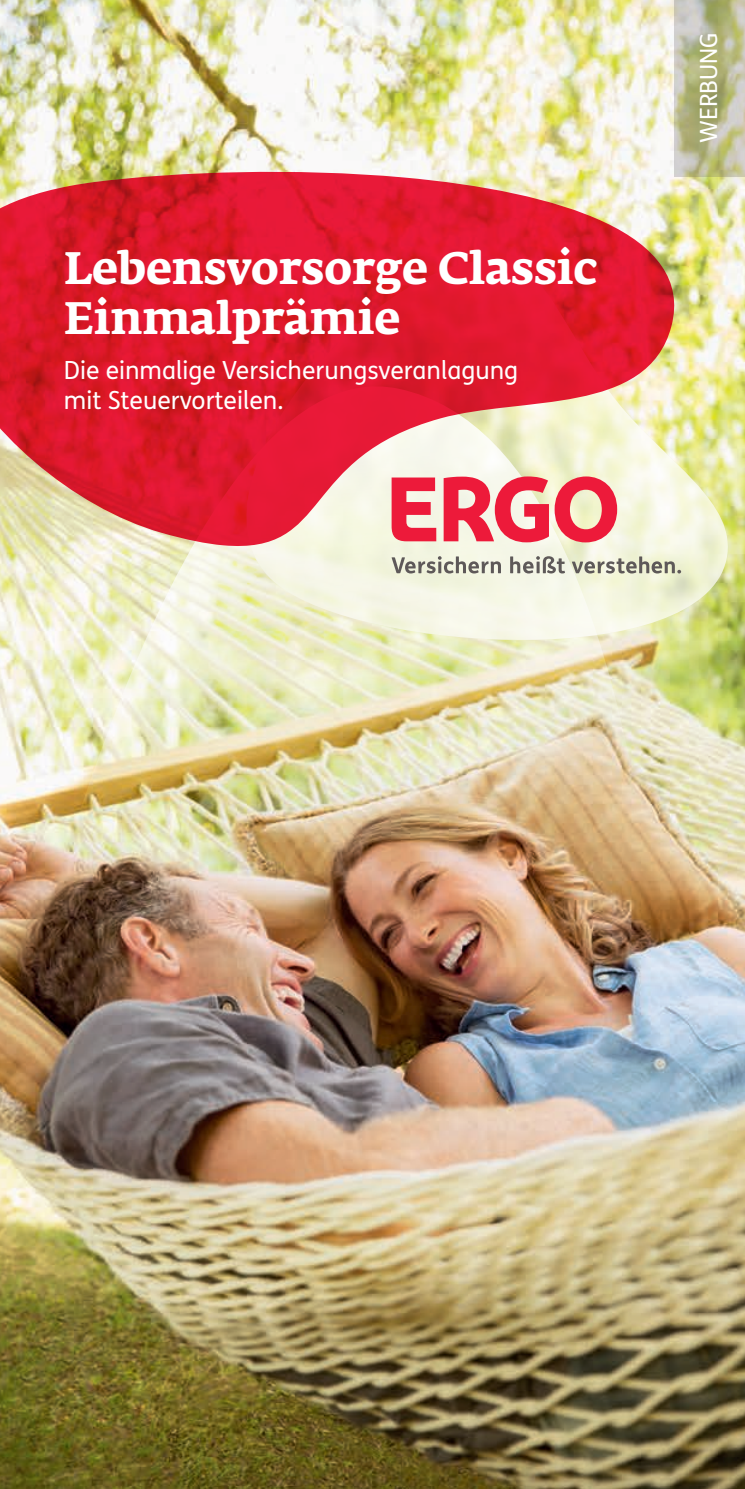
<style>
.page{position:relative;width:745px;height:1489px;background:#fff}
.page>*{position:absolute;margin:0;border:0;box-sizing:border-box;transform-origin:0 0}
.t1{font:700 45px/50px "Fedra Serif A Pro";color:#fff}
.t2{font:25px/30px "FS Me";color:#fff}
.t3{font:23.75px "FS Me";color:#fff}
</style>
<div class="page">
<img style="left:0;top:0;width:744px;height:1488px">
<svg style="left:688px;top:260px;width:44px;height:380px;background:#e7e8a8"></svg>
<img style="left:0;top:338px;width:689px;height:920px">
<svg style="left:0;top:168px;width:688px;height:387px;background:#e3535a"></svg>
<svg style="left:554px;top:476px;width:62px;height:66px;background:#ef7b7d"></svg>
<svg style="left:443px;top:476px;width:105px;height:66px;background:#ef6a79"></svg>
<svg style="left:391px;top:477px;width:45px;height:64px;background:#ef5c6e"></svg>
<svg style="left:391px;top:556px;width:109px;height:17px;background:#bcbcaf"></svg>
<svg style="left:510px;top:556px;width:54px;height:17px"></svg>
<svg style="left:571px;top:556px;width:109px;height:17px;background:#bcbcab"></svg>
<svg style="left:673px;top:0;width:71px;height:177px;background:#baba93"></svg>
<h1 class="t1" style="left:64px;top:243px;width:535px">Lebensvorsorge Classic<br>Einmalprämie</h1>
<p class="t2" style="left:64px;top:354px;width:455px">Die einmalige Versicherungsveranlagung mit Steuervorteilen.</p>
<p class="t3" style="left:691px;top:143px;width:112px;rotate:-90deg">WERBUNG</p>
</div>
